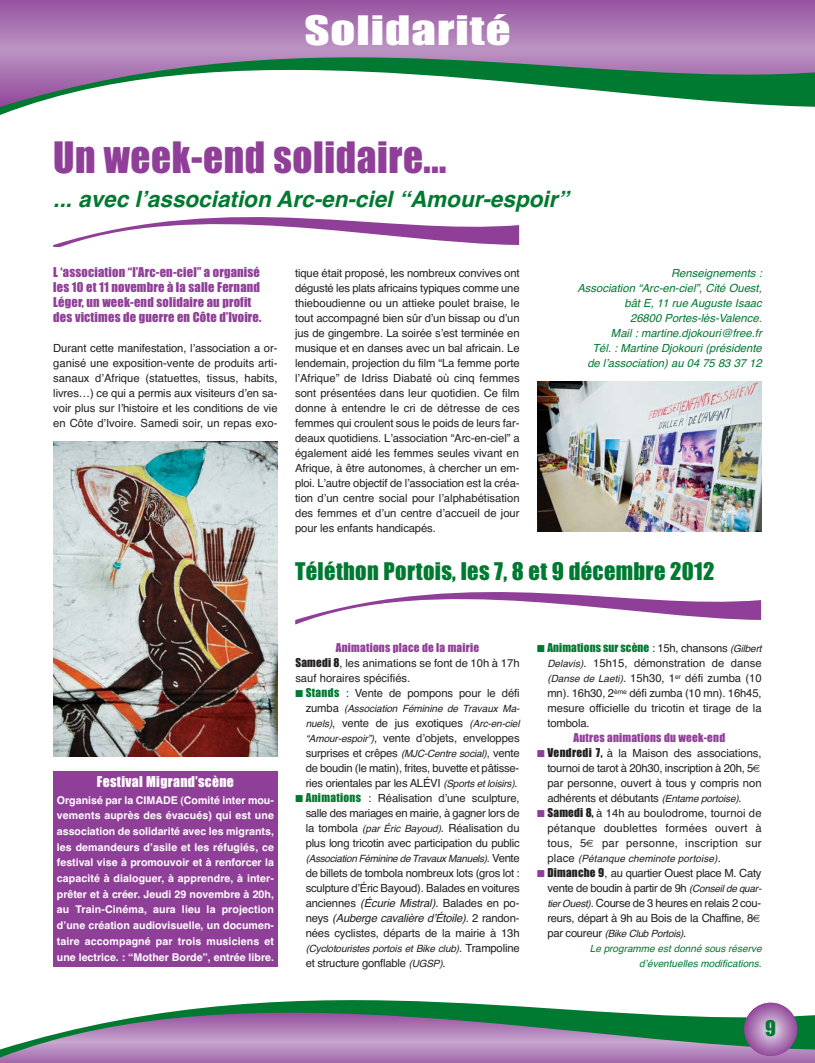
<style>
.page{position:relative;width:815px;height:1063px;background:#fff}
.page>*{position:absolute;margin:0;border:0;box-sizing:border-box;transform-origin:0 0}
.t1{font:40px "Impact";letter-spacing:.015em;color:#903f98}
.t2{font:37.5px "Impact";letter-spacing:.02em;color:#fff;scale:1.3 1}
.t3{font:italic 700 22.5px "Helvetica";color:#007931}
.t4{font:22.5px "Impact";letter-spacing:.015em;color:#007931}
.t5{font:20px "Impact";color:#007931}
.t6{font:13.75px "Impact";letter-spacing:.025em;color:#fff}
.t7{font:12.5px/15px "Impact";letter-spacing:.015em;color:#903f98}
.t8{font:11.25px/15px "Helvetica";letter-spacing:-.01em;color:#231f20;text-align:justify}
.t9{font:italic 11.25px/15px "Helvetica";color:#007931;text-align:right}
.t10{font:11.25px "Impact";letter-spacing:.02em;color:#903f98}
.t11{font:11.25px "Impact";letter-spacing:.01em;color:#007931}
.t12{font:700 10.62px/15.8px "Helvetica";color:#fff;text-align:justify}
.t13{font:italic 10px "Helvetica";color:#231f20}
.t14{font:italic 10px "Helvetica";color:#007931}
.s1{font-family:"Impact"}
.s2{color:#007931}
.s3{font-family:"Impact";color:#007931}
.s4{font-style:normal;font-size:11.25px}
.s5{font-style:italic;font-size:10px}
.s6{font-style:italic}
.s7{font-family:"Helvetica";color:#231f20}
.s8{font-family:"Helvetica";font-style:italic;font-size:10px;color:#231f20}
.s9{color:#903f98}
</style>
<div class="page">
<div style="left:53px;top:772px;width:225px;height:195px;background:#903f98"></div>
<svg style="left:0;top:0;width:815px;height:57px"></svg>
<svg style="left:0;top:57px;width:815px;height:58px"></svg>
<div style="left:0;top:1058px;width:815px;height:5px;background:#a66eae"></div>
<svg style="left:0;top:1000px;width:815px;height:58px"></svg>
<svg style="left:744px;top:1003px;width:53px;height:53px"></svg>
<svg style="left:53px;top:217px;width:466px;height:30px"></svg>
<svg style="left:295px;top:592px;width:466px;height:32px"></svg>
<img style="left:53px;top:442px;width:225px;height:314px">
<img style="left:537px;top:382px;width:225px;height:150px">
<h2 class="t2" style="left:304px;top:18px;width:160px">Solidarité</h2>
<h1 class="t1" style="left:53px;top:145px;width:395px">Un week-end solidaire...</h1>
<h3 class="t3" style="left:53px;top:191px;width:522px">... avec lʼassociation Arc-en-ciel “Amour-espoir”</h3>
<p class="t7" style="left:53px;top:265px;width:210px">L ‘association “l’Arc-en-ciel” a organisé les 10 et 11 novembre à la salle Fernand Léger, un week-end solidaire au profit des victimes de guerre en Côte d’Ivoire.</p>
<p class="t8" style="left:53px;top:341px;width:226px">Durant cette manifestation, lʼassociation a or&shy;ganisé une exposition-vente de produits arti&shy;sanaux dʼAfrique (statuettes, tissus, habits, livres…) ce qui a permis aux visiteurs dʼen sa&shy;voir plus sur lʼhistoire et les conditions de vie en Côte dʼIvoire. Samedi soir, un repas exo-</p>
<p class="t8" style="left:295px;top:266px;width:226px">tique était proposé, les nombreux convives ont dégusté les plats africains typiques comme une thieboudienne ou un attieke poulet braise, le tout accompagné bien sûr dʼun bissap ou dʼun jus de gingembre. La soirée sʼest terminée en musique et en danses avec un bal africain. Le lendemain, projection du film “La femme porte lʼAfrique” de Idriss Diabaté où cinq femmes sont présentées dans leur quotidien. Ce film donne à entendre le cri de détresse de ces femmes qui croulent sous le poids de leurs far&shy;deaux quotidiens. Lʼassociation “Arc-en-ciel” a également aidé les femmes seules vivant en Afrique, à être autonomes, à chercher un em&shy;ploi. Lʼautre objectif de lʼassociation est la créa&shy;tion dʼun centre social pour lʼalphabétisation des femmes et dʼun centre dʼaccueil de jour pour les enfants handicapés.</p>
<p class="t9" style="left:577px;top:266px;width:188px">Renseignements :<br>Association “Arc-en-ciel”, Cité Ouest, bât E, 11 rue Auguste Isaac<br>26800 Portes-lès-Valence.<br>Mail : martine.djokouri@free.fr<br>Tél. : Martine Djokouri (présidente de lʼassociation) au 04 75 83 37 12</p>
<h3 class="t4" style="left:295px;top:563px;width:421px">Téléthon Portois, les 7, 8 et 9 décembre 2012</h3>
<p class="t6" style="left:97px;top:777px;width:139px">Festival Migrand’scène</p>
<p class="t12" style="left:57px;top:793px;width:219px">Organisé par la CIMADE (Comité inter mou&shy;vements auprès des évacués) qui est une association de solidarité avec les migrants, les demandeurs dʼasile et les réfugiés, ce festival vise à promouvoir et à renforcer la capacité à dialoguer, à apprendre, à inter&shy;prêter et à créer. Jeudi 29 novembre à 20h, au Train-Cinéma, aura lieu la projection dʼune création audiovisuelle, un documen&shy;taire accompagné par trois musiciens et une lectrice. : “Mother Borde”, entrée libre.</p>
<p class="t10" style="left:336px;top:644px;width:145px">Animations place de la mairie</p>
<p class="t8" style="left:295px;top:656px;width:226px"><span class="s1">Samedi 8</span>, les animations se font de 10h à 17h sauf horaires spécifiés.</p>
<p class="t8" style="left:295px;top:686px;width:226px"><span class="s2">■</span> <span class="s3">Stands</span> : Vente de pompons pour le défi</p>
<p class="t13" style="left:306px;top:705px;width:217px"><span class="s4">z u m b a</span> (Association Féminine de Travaux Ma-</p>
<p class="t8" style="left:306px;top:716px;width:217px;text-align:left"><span class="s5">nuels)</span>, ve n t e d e j u s exot i q u e s <span class="s5">(Arc-en-ciel “Amour-espoir”)</span>, vente dʼobjets, enveloppes surprises et crêpes <span class="s5">(MJC-Centre social)</span>, vente de boudin (le matin), frites, buvette et pâtisse&shy;ries orientales par les ALÉVI <span class="s5">(Sports etloisirs)</span>.</p>
<p class="t8" style="left:306px;top:791px;width:215px;text-indent:-10px"><span class="s2">■</span> <span class="s3">Animations</span> : Réalisation dʼune sculpture, salle des mariages en mairie, à gagner lors de la tombola <span class="s5">(par Éric Bayoud)</span>. Réalisation du plus long tricotin avec participation du public</p>
<p class="t13" style="left:306px;top:855px;width:216px">(Association Féminine de Travaux Manuels)<span class="s4">. Ve n t e</span></p>
<p class="t8" style="left:306px;top:866px;width:215px">de billets de tombola nombreux lots (gros lot : sculpture dʼÉric Bayoud). Balades en voitures anciennes <span class="s6">(Écurie Mistral)</span>. Balades en po&shy;n e y s <span class="s6">(Auberge cavalière dʼÉtoile)</span>. 2 r a n d o n - nées cyclistes, départs de la mairie à 13h</p>
<p class="t13" style="left:306px;top:945px;width:215px">(Cyclotouristes portois et Bike club)<span class="s4">. T r a m p o l i n e</span></p>
<p class="t8" style="left:306px;top:956px;width:141px">et structure gonflable <span class="s5">(UGSP)</span>.</p>
<p class="t11" style="left:537px;top:644px;width:228px">■ Animations sur scène <span class="s7">: 15h, chansons</span> <span class="s8">(Gilbert</span></p>
<p class="t8" style="left:547px;top:656px;width:216px"><span class="s5">Delavis)</span>. 15h15, démonstration de danse <span class="s5">(Danse de Laeti)</span>. 15h30, 1<sup>er</sup> défi zumba (10 mn). 16h30, 2<sup>ème</sup> défi zumba (10 mn). 16h45, mesure officielle du tricotin et tirage de la tombola.</p>
<p class="t10" style="left:573px;top:734px;width:153px">Autres animations du week-end</p>
<p class="t8" style="left:547px;top:746px;width:216px;text-indent:-10px"><span class="s9">■</span> <span class="s1">Vendredi 7,</span> à la Maison des associations, tournoi de tarot à 20h30, inscription à 20h, 5€ par personne, ouvert à tous y compris non adhérents et débutants <span class="s5">(Entame portoise)</span>.</p>
<p class="t8" style="left:547px;top:806px;width:216px;text-indent:-10px"><span class="s9">■</span> <span class="s1">Samedi 8,</span> à 14h au boulodrome, tournoi de pétanque doublettes formées ouvert à tous, 5€ par personne, inscription sur</p>
<p class="t13" style="left:547px;top:855px;width:175px"><span class="s4">p l a c e</span> (Pétanque cheminote portoise)<span class="s4">.</span></p>
<p class="t8" style="left:547px;top:866px;width:217px;text-align:left;text-indent:-10px"><span class="s9">■</span> <span class="s1">Dimanche 9</span>, au quartier Ouest place M. Caty vente de boudin à partir de 9h <span class="s5">(Conseilde quar&shy;tierOuest)</span>. Course de 3 heures en relais 2 cou&shy;reurs, départ à 9h au Bois de la Chaffine, 8€</p>
<p class="t13" style="left:547px;top:930px;width:141px"><span class="s4">p a r c o u r e u r</span> (Bike Club Portois)<span class="s4">.</span></p>
<p class="t14" style="left:590px;top:945px;width:175px">Le programme est donné sous réserve</p>
<p class="t14" style="left:639px;top:960px;width:126px">dʼéventuelles modifications.</p>
<h3 class="t5" style="left:765px;top:1022px;width:12px">9</h3>
</div>
